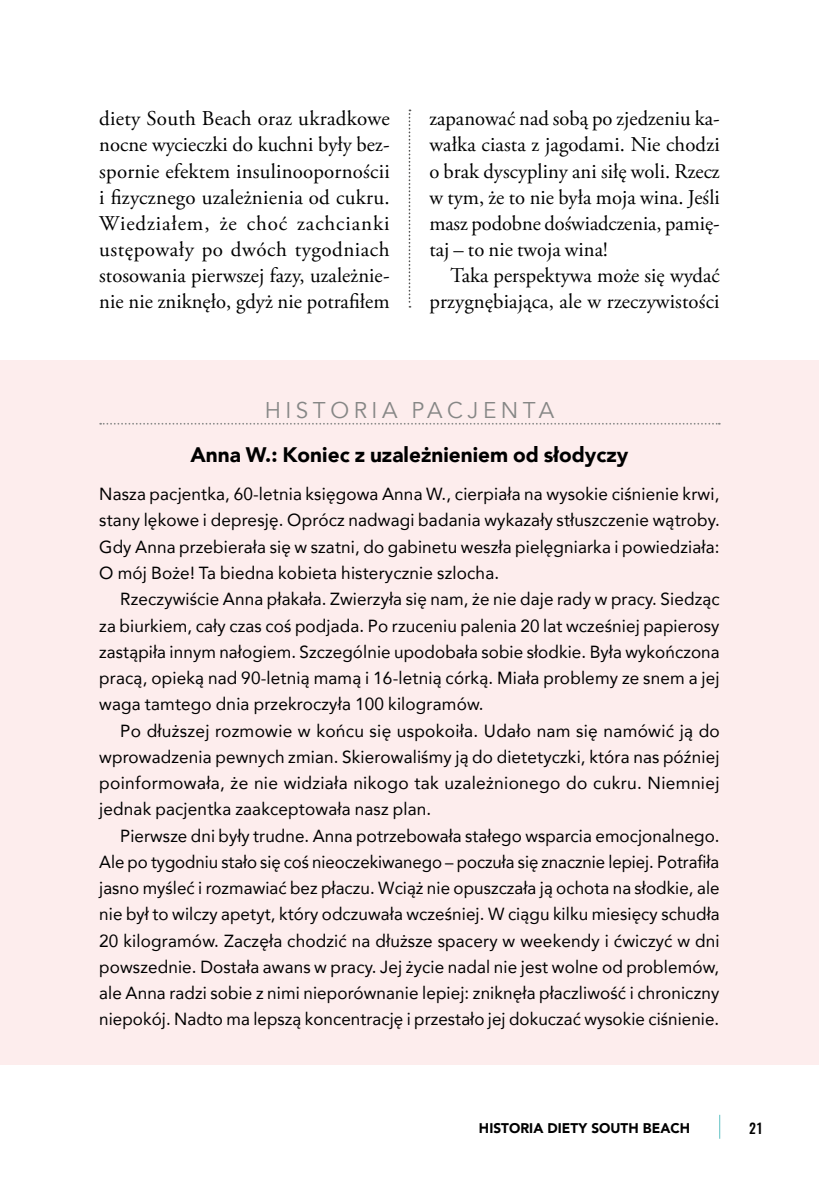
<style>
.page{position:relative;width:819px;height:1191px;background:#fff}
.page>*{position:absolute;margin:0;border:0;box-sizing:border-box;transform-origin:0 0}
.t1{font:22.75px "Avenir";letter-spacing:.2em;color:#868786}
.t2{font:21px/26.1px "Adobe Garamond Pro";color:#000;text-align:justify}
.t3{font:900 21px "Avenir";color:#000}
.t4{font:17.5px/26.2px "Avenir";letter-spacing:.01em;color:#000;text-align:justify}
.t5{font:900 14px "Avenir";letter-spacing:.005em;color:#000}
.t6{font:500 14px "Oswald";color:#000}
</style>
<div class="page">
<svg style="left:719px;top:1114px;width:1px;height:24px"></svg>
<svg style="left:408px;top:109px;width:2px;height:199px"></svg>
<div style="left:0;top:360px;width:819px;height:705px;background:#fdeded"></div>
<svg style="left:100px;top:423px;width:619px;height:1px"></svg>
<p class="t2" style="left:99px;top:106px;width:292px">diety South Beach oraz ukradkowe nocne wycieczki do kuchni były bez&shy;spornie efektem insulinoopornościi i fizycznego uzależnienia od cukru.<br>Wiedziałem, że choć zachcianki ustępowały po dwóch tygodniach stosowania pierwszej fazy, uzależnie&shy;nie nie zniknęło, gdyż nie potrafiłem</p>
<p class="t2" style="left:429px;top:106px;width:292px">zapanować nad sobą po zjedzeniu ka&shy;wałka ciasta z jagodami. Nie chodzi o brak dyscypliny ani siłę woli. Rzecz w tym, że to nie była moja wina. Jeśli masz podobne doświadczenia, pamię&shy;taj – to nie twoja wina!</p>
<p class="t2" style="left:429px;top:263px;width:292px;text-align:right">Taka perspektywa może się wydać przygnębiająca, ale w rzeczywistości</p>
<h1 class="t1" style="left:265px;top:396px;width:291px">HISTORIA PACJENTA</h1>
<p class="t3" style="left:190px;top:437px;width:439px">Anna W.: Koniec z uzależnieniem od słodyczy</p>
<p class="t4" style="left:99px;top:480px;width:622px">Nasza pacjentka, 60-letnia księgowa Anna W., cierpiała na wysokie ciśnienie krwi, stany lękowe i depresję. Oprócz nadwagi badania wykazały stłuszczenie wątroby.<br>Gdy Anna przebierała się w szatni, do gabinetu weszła pielęgniarka i powiedziała:<br>O mój Boże! Ta biedna kobieta histerycznie szlocha.</p>
<p class="t4" style="left:99px;top:585px;width:622px;text-indent:21px">Rzeczywiście Anna płakała. Zwierzyła się nam, że nie daje rady w pracy. Siedząc za biurkiem, cały czas coś podjada. Po rzuceniu palenia 20 lat wcześniej papierosy zastąpiła innym nałogiem. Szczególnie upodobała sobie słodkie. Była wykończona pracą, opieką nad 90-letnią mamą i 16-letnią córką. Miała problemy ze snem a jej waga tamtego dnia przekroczyła 100 kilogramów.</p>
<p class="t4" style="left:99px;top:717px;width:622px;text-indent:21px">Po dłuższej rozmowie w końcu się uspokoiła. Udało nam się namówić ją do wprowadzenia pewnych zmian. Skierowaliśmy ją do dietetyczki, która nas później poinformowała, że nie widziała nikogo tak uzależnionego do cukru. Niemniej jednak pacjentka zaakceptowała nasz plan.</p>
<p class="t4" style="left:99px;top:822px;width:622px;text-indent:21px">Pierwsze dni były trudne. Anna potrzebowała stałego wsparcia emocjonalnego.<br>Ale po tygodniu stało się coś nieoczekiwanego – poczuła się znacznie lepiej. Potrafiła jasno myśleć i rozmawiać bez płaczu. Wciąż nie opuszczała ją ochota na słodkie, ale nie był to wilczy apetyt, który odczuwała wcześniej. W ciągu kilku miesięcy schudła 20 kilogramów. Zaczęła chodzić na dłuższe spacery w weekendy i ćwiczyć w dni powszednie. Dostała awans w pracy. Jej życie nadal nie jest wolne od problemów, ale Anna radzi sobie z nimi nieporównanie lepiej: zniknęła płaczliwość i chroniczny niepokój. Nadto ma lepszą koncentrację i przestało jej dokuczać wysokie ciśnienie.</p>
<p class="t5" style="left:479px;top:1116px;width:213px">HISTORIA DIETY SOUTH BEACH</p>
<p class="t6" style="left:749px;top:1119px;width:15px">21</p>
</div>
